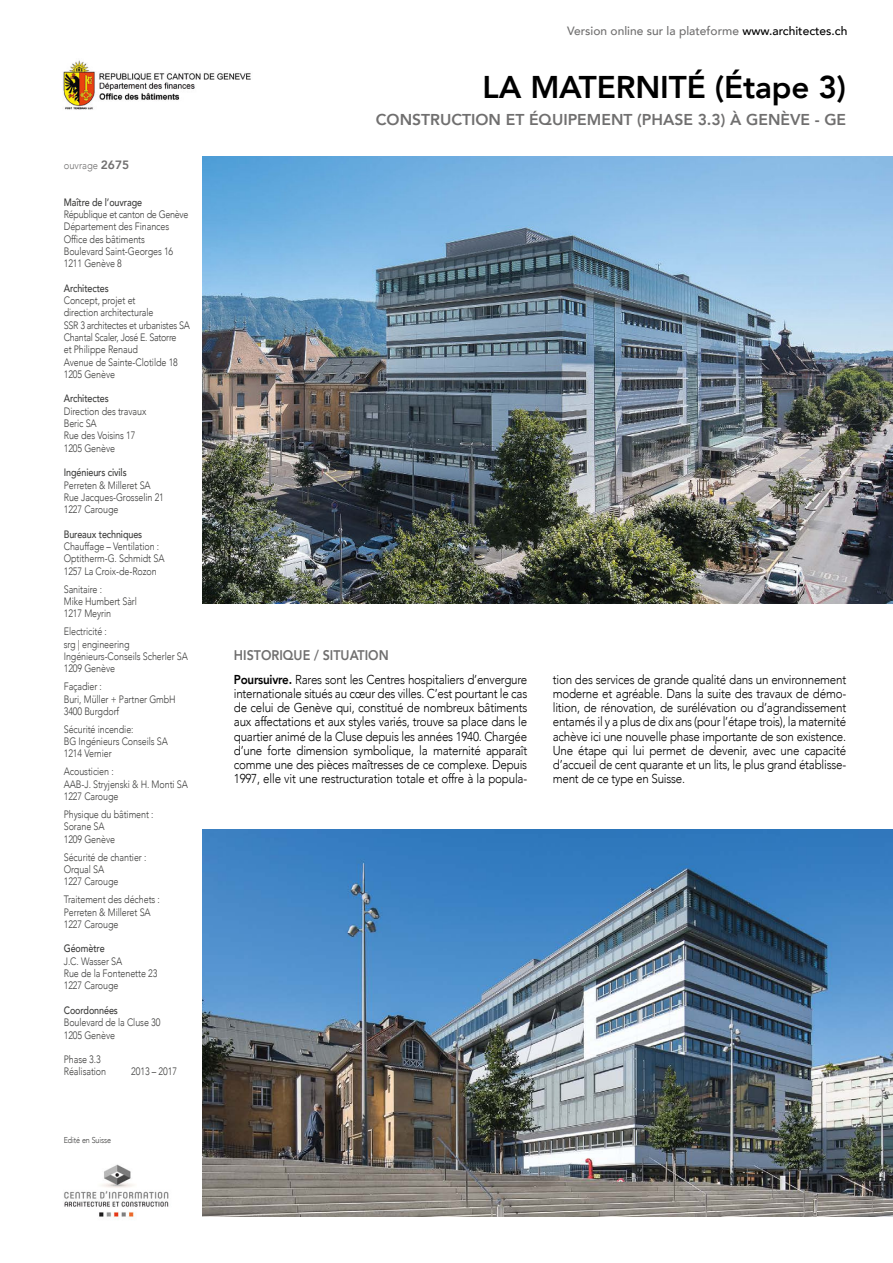
<style>
.page{position:relative;width:893px;height:1263px;background:#fff}
.page>*{position:absolute;margin:0;border:0;box-sizing:border-box;transform-origin:0 0}
.t1{font:800 31.35px "Avenir";letter-spacing:-.005em;color:#000}
.t2{font:800 15.75px "Avenir";color:#706f6f}
.t3{font:800 13.95px "Avenir";color:#706f6f;scale:.9 1}
.t4{font:300 12.9px/14.2px "Avenir";letter-spacing:-.02em;color:#000;text-align:justify;scale:.9 1}
.t5{font:500 12px "Avenir";color:#706f6f}
.t6{font:300 10.65px/12.3px "Avenir";letter-spacing:-.01em;color:#3c3c3b;scale:.84 1}
.t7{font:500 10.65px "Avenir";letter-spacing:-.01em;color:#3c3c3b;scale:.84 1}
.t8{font:300 10.5px "Avenir";color:#706f6f;scale:.9 1}
.t9{font:300 8.55px "Avenir";letter-spacing:-.01em;color:#3c3c3b;scale:.84 1}
.s1{font-weight:800;font-size:12px}
.s2{color:#000}
.s3{font-weight:800}
</style>
<div class="page">
<img style="left:202px;top:829px;width:691px;height:387px">
<img style="left:202px;top:157px;width:691px;height:446px">
<img style="left:62px;top:60px;width:189px;height:50px">
<img style="left:64px;top:1164px;width:105px;height:55px">
<p class="t8" style="left:64px;top:161px;width:74px">ouvrage <span class="s1">2675</span></p>
<p class="t7" style="left:64px;top:197px;width:95px">Maître de l’ouvrage</p>
<p class="t6" style="left:64px;top:209px;width:150px">République et canton de Genève<br>Département des Finances<br>Office des bâtiments<br>Boulevard Saint-Georges 16<br>1211 Genève 8</p>
<p class="t7" style="left:64px;top:284px;width:55px">Architectes</p>
<p class="t6" style="left:64px;top:295px;width:152px">Concept, projet et<br>direction architecturale<br>SSR 3 architectes et urbanistes SA<br>Chantal Scaler, José E. Satorre<br>et Philippe Renaud<br>Avenue de Sainte-Clotilde 18<br>1205 Genève</p>
<p class="t7" style="left:64px;top:394px;width:55px">Architectes</p>
<p class="t6" style="left:64px;top:406px;width:100px">Direction des travaux<br>Beric SA<br>Rue des Voisins 17<br>1205 Genève</p>
<p class="t7" style="left:64px;top:468px;width:76px">Ingénieurs civils</p>
<p class="t6" style="left:64px;top:480px;width:121px">Perreten &amp; Milleret SA<br>Rue Jacques-Grosselin 21<br>1227 Carouge</p>
<p class="t7" style="left:64px;top:530px;width:95px">Bureaux techniques</p>
<p class="t6" style="left:64px;top:541px;width:121px">Chauffage – Ventilation :<br>Optitherm-G. Schmidt SA<br>1257 La Croix-de-Rozon</p>
<p class="t6" style="left:64px;top:584px;width:89px">Sanitaire :<br>Mike Humbert Sàrl<br>1217 Meyrin</p>
<p class="t6" style="left:64px;top:626px;width:149px">Electricité :<br>srg | engineering<br>Ingénieurs-Conseils Scherler SA<br>1209 Genève</p>
<p class="t6" style="left:64px;top:681px;width:135px">Façadier :<br>Buri, Müller + Partner GmbH<br>3400 Burgdorf</p>
<p class="t6" style="left:64px;top:724px;width:126px">Sécurité incendie:<br>BG Ingénieurs Conseils SA<br>1214 Vernier</p>
<p class="t6" style="left:64px;top:766px;width:149px">Acousticien :<br>AAB-J. Stryjenski &amp; H. Monti SA<br>1227 Carouge</p>
<p class="t6" style="left:64px;top:809px;width:108px">Physique du bâtiment :<br>Sorane SA<br>1209 Genève</p>
<p class="t6" style="left:64px;top:852px;width:100px">Sécurité de chantier :<br>Orqual SA<br>1227 Carouge</p>
<p class="t6" style="left:64px;top:894px;width:116px">Traitement des déchets :<br>Perreten &amp; Milleret SA<br>1227 Carouge</p>
<p class="t7" style="left:64px;top:944px;width:50px">Géomètre</p>
<p class="t6" style="left:64px;top:956px;width:113px">J.C. Wasser SA<br>Rue de la Fontenette 23<br>1227 Carouge</p>
<p class="t7" style="left:64px;top:1006px;width:66px">Coordonnées</p>
<p class="t6" style="left:64px;top:1017px;width:117px">Boulevard de la Cluse 30<br>1205 Genève</p>
<p class="t6" style="left:64px;top:1054px;width:52px">Phase 3.3<br>Réalisation</p>
<p class="t6" style="left:131px;top:1066px;width:56px">2013 – 2017</p>
<p class="t9" style="left:64px;top:1136px;width:58px">Edité en Suisse</p>
<p class="t5" style="left:567px;top:26px;width:282px">Version online sur la plateforme <span class="s2">www.architectes.ch</span></p>
<h1 class="t1" style="left:483px;top:70px;width:365px">LA MATERNITÉ (Étape 3)</h1>
<h2 class="t2" style="left:376px;top:111px;width:472px">CONSTRUCTION ET ÉQUIPEMENT (PHASE 3.3) À GENÈVE - GE</h2>
<h3 class="t3" style="left:234px;top:647px;width:174px">HISTORIQUE / SITUATION</h3>
<p class="t4" style="left:234px;top:673px;width:328px"><span class="s3">Poursuivre.</span> Rares sont les Centres hospitaliers d’envergure internationale situés au cœur des villes. C’est pourtant le cas de celui de Genève qui, constitué de nombreux bâtiments aux affectations et aux styles variés, trouve sa place dans le quartier animé de la Cluse depuis les années 1940. Chargée d’une forte dimension symbolique, la maternité apparaît comme une des pièces maîtresses de ce complexe. Depuis 1997, elle vit une restructuration totale et offre à la popula-</p>
<p class="t4" style="left:553px;top:673px;width:328px">tion des services de grande qualité dans un environnement moderne et agréable. Dans la suite des travaux de démo&shy;lition, de rénovation, de surélévation ou d’agrandissement entamés il y a plus de dix ans (pour l’étape trois), la maternité achève ici une nouvelle phase importante de son existence.<br>Une étape qui lui permet de devenir, avec une capacité d’accueil de cent quarante et un lits, le plus grand établisse&shy;ment de ce type en Suisse.</p>
</div>
